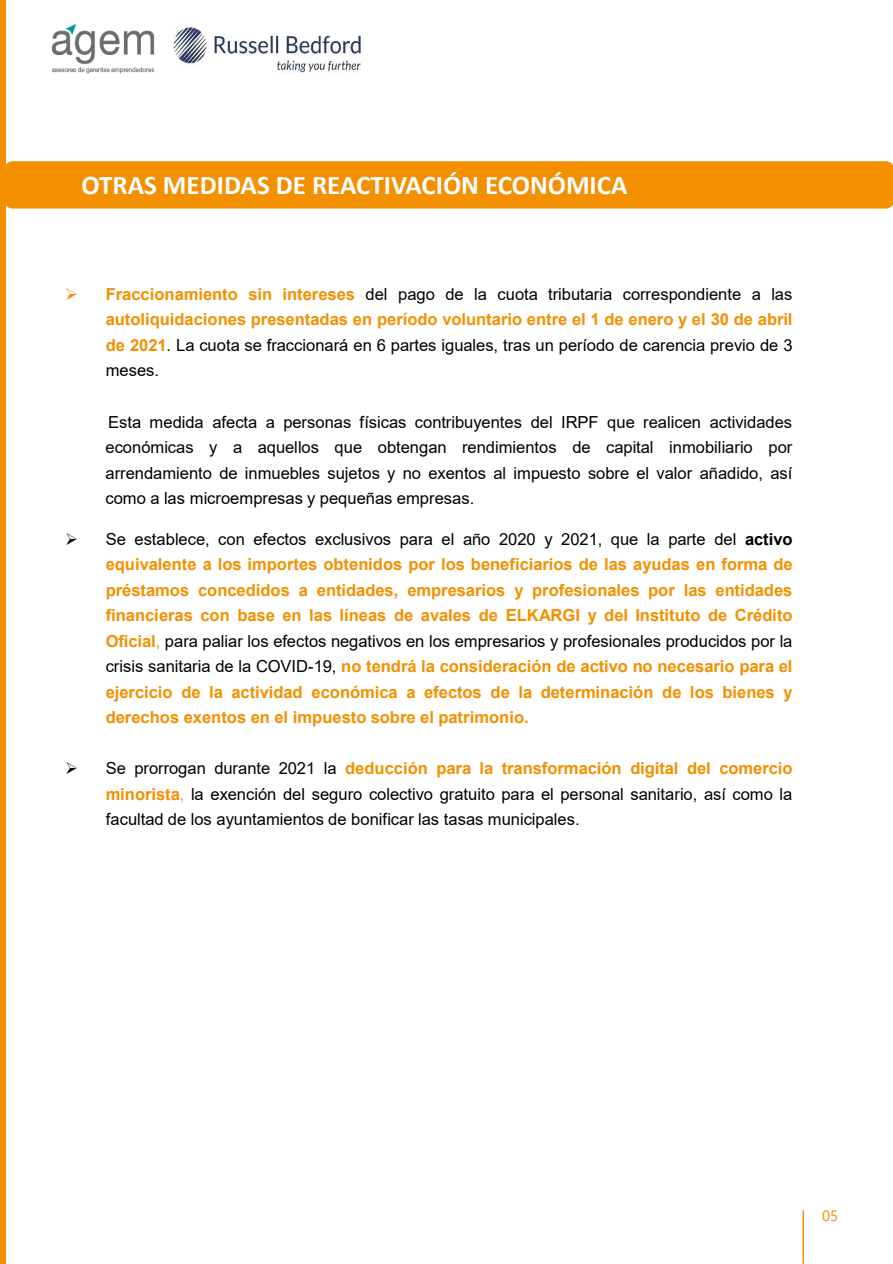
<style>
.page{position:relative;width:893px;height:1264px;background:#fff}
.page>*{position:absolute;margin:0;border:0;box-sizing:border-box;transform-origin:0 0}
.t1{font:700 27px "Calibri";color:#fff}
.t2{font:16.5px/25.5px "Arial";color:#000;text-align:justify}
.t3{font:700 16.5px/25.5px "Arial";color:#f39000;text-align:justify}
.t4{font:15px "Segoe UI";color:#f39000}
.s1{color:#f39000}
.s2{font-weight:700;color:#f39000}
.s3{color:#000}
.s4{font-weight:400;color:#000}
.s5{font-weight:400}
</style>
<div class="page">
<hr style="left:802px;top:1209px;width:2px;height:54px;background:#f39000">
<img style="left:174px;top:28px;width:186px;height:44px">
<img style="left:51px;top:24px;width:104px;height:50px">
<div style="left:0;top:0;width:5px;height:1263px;background:#f39000"></div>
<div style="left:5px;top:161px;width:887px;height:47px;background:#f39000"></div>
<p class="t1" style="left:82px;top:166px;width:547px">OTRAS MEDIDAS DE REACTIVACIÓN ECONÓMICA</p>
<p class="t2" style="left:106px;top:281px;width:688px;text-indent:-41px"><span class="s1">➢</span> <span class="s2">Fraccionamiento sin intereses</span> del pago de la cuota tributaria correspondiente a las <span class="s2">autoliquidaciones presentadas en período voluntario entre el 1 de enero y el 30 de abril de 2021</span>. La cuota se fraccionará en 6 partes iguales, tras un período de carencia previo de 3 meses.</p>
<p class="t2" style="left:105px;top:409px;width:688px">Esta medida afecta a personas físicas contribuyentes del IRPF que realicen actividades económicas y a aquellos que obtengan rendimientos de capital inmobiliario por arrendamiento de inmuebles sujetos y no exentos al impuesto sobre el valor añadido, así como a las microempresas y pequeñas empresas.</p>
<p class="t3" style="left:106px;top:526px;width:688px;text-indent:-40px"><span class="s3">➢</span> <span class="s4">Se establece, con efectos exclusivos para el año 2020 y 2021, que la parte del</span> <span class="s3">activo </span>equivalente a los importes obtenidos por los beneficiarios de las ayudas en forma de préstamos concedidos a entidades, empresarios y profesionales por las entidades financieras con base en las líneas de avales de ELKARGI y del Instituto de Crédito Oficial<span class="s5">,</span> <span class="s4">para paliar los efectos negativos en los empresarios y profesionales producidos por la crisis sanitaria de la COVID-19,</span> no tendrá la consideración de activo no necesario para el ejercicio de la actividad económica a efectos de la determinación de los bienes y derechos exentos en el impuesto sobre el patrimonio.</p>
<p class="t2" style="left:106px;top:755px;width:688px;text-indent:-40px">➢ Se prorrogan durante 2021 la <span class="s2">deducción para la transformación digital del comercio minorista</span><span class="s1">,</span> la exención del seguro colectivo gratuito para el personal sanitario, así como la facultad de los ayuntamientos de bonificar las tasas municipales.</p>
<p class="t4" style="left:822px;top:1201px;width:18px">05</p>
</div>
